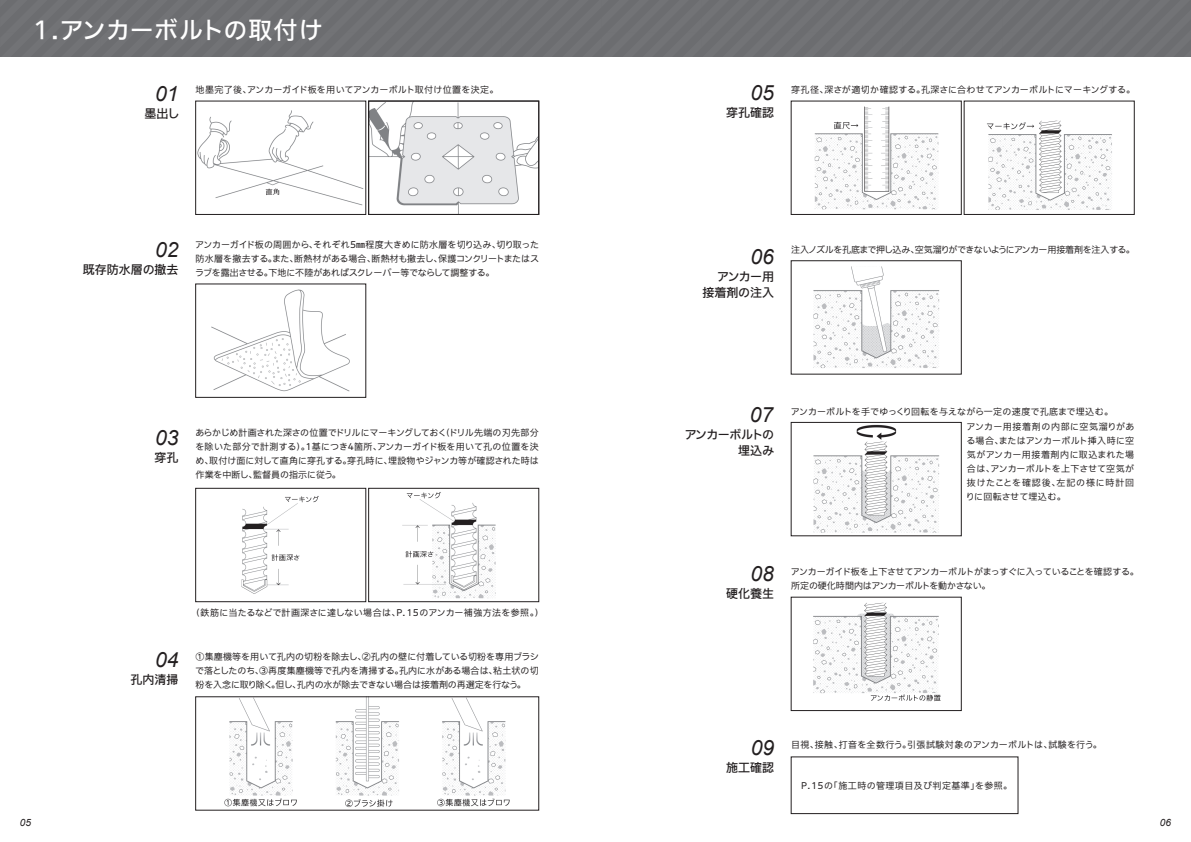
<style>
.page{position:relative;width:1191px;height:842px;background:#fff}
.page>*{position:absolute;margin:0;border:0;box-sizing:border-box;transform-origin:0 0}
.t1{font:500 24px "Iwa UCDA Goth Std";letter-spacing:.005em;color:#fff}
.t2{font:italic 21px "Arial";color:#231f20}
.t3{font:500 12px/16px "Iwa UCDA Goth Std";color:#231f20;text-align:right}
.t4{font:500 12px/16px "Iwa UCDA Goth Std";letter-spacing:-.06em;color:#231f20;text-align:right}
.t5{font:italic 10px "Arial";color:#231f20}
.t6{font:100 9px/14px "Iwa UCDA Goth Std";letter-spacing:-.005em;color:#231f20;text-align:justify}
.t7{font:100 9px "Iwa UCDA Goth Std";letter-spacing:.03em;color:#231f20}
.t8{font:100 9px "Iwa UCDA Goth Std";letter-spacing:-.05em;color:#231f20}
.t9{font:100 9px "Iwa UCDA Goth Std";letter-spacing:.015em;color:#231f20}
.t10{font:100 9px "Iwa UCDA Goth Std";letter-spacing:.02em;color:#231f20}
.t11{font:100 9px "Iwa UCDA Goth Std";letter-spacing:.05em;color:#231f20}
</style>
<div class="page">
<div style="left:0;top:0;width:1191px;height:57px;background:#6d6e71"></div>
<img style="left:814px;top:106px;width:125px;height:104px">
<div style="left:791px;top:101px;width:170px;height:114px;border:1px solid #231f20"></div>
<img style="left:813px;top:266px;width:127px;height:102px">
<img style="left:813px;top:424px;width:127px;height:109px">
<div style="left:791px;top:422px;width:170px;height:114px;border:1px solid #231f20"></div>
<img style="left:813px;top:602px;width:128px;height:100px">
<div style="left:791px;top:597px;width:170px;height:114px;border:1px solid #231f20"></div>
<img style="left:987px;top:120px;width:125px;height:90px">
<div style="left:964px;top:101px;width:170px;height:114px;border:1px solid #231f20"></div>
<img style="left:241px;top:496px;width:78px;height:98px">
<div style="left:195px;top:488px;width:171px;height:114px;border:1px solid #231f20"></div>
<img style="left:402px;top:492px;width:94px;height:107px">
<div style="left:368px;top:488px;width:171px;height:114px;border:1px solid #231f20"></div>
<div style="left:791px;top:757px;width:227px;height:57px;border:1px solid #231f20"></div>
<img style="left:197px;top:110px;width:167px;height:96px">
<div style="left:195px;top:101px;width:171px;height:114px;border:1px solid #231f20"></div>
<img style="left:211px;top:289px;width:139px;height:103px">
<img style="left:370px;top:103px;width:167px;height:110px">
<div style="left:368px;top:101px;width:171px;height:114px;border:1px solid #231f20"></div>
<img style="left:224px;top:699px;width:286px;height:109px">
<h1 class="t1" style="left:33px;top:13px;width:292px">1.アンカーボルトの取付け</h1>
<h2 class="t2" style="left:155px;top:80px;width:25px">01</h2>
<h3 class="t3" style="left:144px;top:104px;width:36px">墨出し</h3>
<h2 class="t2" style="left:750px;top:79px;width:25px">05</h2>
<h3 class="t3" style="left:726px;top:103px;width:49px">穿孔確認</h3>
<p class="t10" style="left:196px;top:83px;width:304px">地墨完了後、アンカーガイド板を用いてアンカーボルト取付け位置を決定。</p>
<p class="t6" style="left:791px;top:82px;width:345px">穿孔径、深さが適切か確認する。孔深さに合わせてアンカーボルトにマーキングする。</p>
<h2 class="t2" style="left:155px;top:236px;width:25px">02</h2>
<h3 class="t3" style="left:83px;top:260px;width:97px">既存防水層の撤去</h3>
<p class="t6" style="left:195px;top:237px;width:345px">アンカーガイド板の周囲から、それぞれ5㎜程度大きめに防水層を切り込み、切り取った防水層を撤去する。また、断熱材がある場合、断熱材も撤去し、保護コンクリートまたはスラブを露出させる。下地に不陸があればスクレーパー等でならして調整する。</p>
<h2 class="t2" style="left:750px;top:243px;width:25px">06</h2>
<h3 class="t3" style="left:702px;top:268px;width:73px">アンカー用接着剤の注入</h3>
<p class="t8" style="left:791px;top:243px;width:345px">注入ノズルを孔底まで押し込み、空気溜りができないようにアンカー用接着剤を注入する。</p>
<h2 class="t2" style="left:155px;top:424px;width:25px">03</h2>
<h3 class="t3" style="left:155px;top:448px;width:25px">穿孔</h3>
<p class="t6" style="left:195px;top:425px;width:345px">あらかじめ計画された深さの位置でドリルにマーキングしておく（ドリル先端の刃先部分を除いた部分で計測する）。1基につき4箇所、アンカーガイド板を用いて孔の位置を決め、取付け面に対して直角に穿孔する。穿孔時に、埋設物やジャンカ等が確認された時は作業を中断し、監督員の指示に従う。</p>
<h2 class="t2" style="left:750px;top:401px;width:25px">07</h2>
<h3 class="t4" style="left:684px;top:426px;width:91px">アンカーボルトの埋込み</h3>
<p class="t9" style="left:791px;top:405px;width:324px">アンカーボルトを手でゆっくり回転を与えながら一定の速度で孔底まで埋込む。</p>
<p class="t6" style="left:966px;top:419px;width:170px">アンカー用接着剤の内部に空気溜りがある場合、またはアンカーボルト挿入時に空気がアンカー用接着剤内に取込まれた場合は、アンカーボルトを上下させて空気が抜けたことを確認後、左記の様に時計回りに回転させて埋込む。</p>
<h2 class="t2" style="left:750px;top:560px;width:25px">08</h2>
<h3 class="t3" style="left:726px;top:584px;width:49px">硬化養生</h3>
<p class="t6" style="left:791px;top:564px;width:349px">アンカーガイド板を上下させてアンカーボルトがまっすぐに入っていることを確認する。所定の硬化時間内はアンカーボルトを動かさない。</p>
<p class="t7" style="left:191px;top:606px;width:354px">（鉄筋に当たるなどで計画深さに達しない場合は、P.15のアンカー補強方法を参照。）</p>
<h2 class="t2" style="left:155px;top:646px;width:25px">04</h2>
<h3 class="t3" style="left:131px;top:671px;width:49px">孔内清掃</h3>
<p class="t6" style="left:195px;top:649px;width:345px">①集塵機等を用いて孔内の切粉を除去し、②孔内の壁に付着している切粉を専用ブラシで落としたのち、③再度集塵機等で孔内を清掃する。孔内に水がある場合は、粘土状の切粉を入念に取り除く。但し、孔内の水が除去できない場合は接着剤の再選定を行なう。</p>
<h2 class="t2" style="left:751px;top:733px;width:25px">09</h2>
<h3 class="t3" style="left:726px;top:758px;width:49px">施工確認</h3>
<p class="t7" style="left:791px;top:738px;width:312px">目視、接触、打音を全数行う。引張試験対象のアンカーボルトは、試験を行う。</p>
<p class="t11" style="left:801px;top:779px;width:213px">P.15の「施工時の管理項目及び判定基準」を参照。</p>
<p class="t5" style="left:20px;top:816px;width:13px">05</p>
<p class="t5" style="left:1159px;top:816px;width:13px">06</p>
</div>
